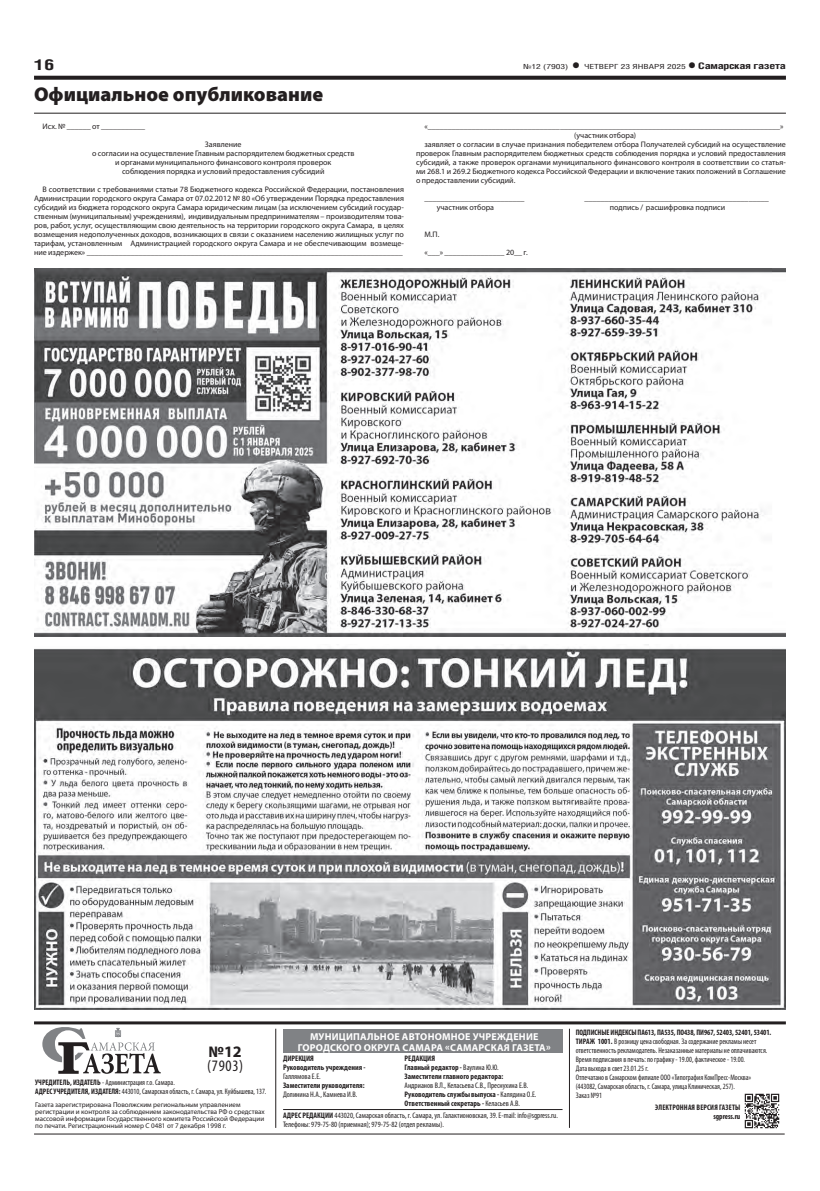
<style>
.page{position:relative;width:820px;height:1191px;background:#fff}
.page>*{position:absolute;margin:0;border:0;box-sizing:border-box;transform-origin:0 0}
.t1{font:900 20px "Myriad Pro";color:#231f20}
.t2{font:condensed 16px "Myriad Pro";color:#231f20}
.t3{font:700 16px "Myriad Pro";color:#231f20}
.t4{font:700 15px "Helios Cond";color:#231f20;scale:1.4 1}
.t5{font:700 10px/11px "Myriad Pro";letter-spacing:.02em;color:#fff;text-align:center}
.t6{font:700 9px "Helios Cond";letter-spacing:-.02em;color:#231f20;scale:1.4 1}
.ОФИЦИАЛКА{font:8px/9px "Myriad Pro";color:#231f20;text-align:justify}
.t7{font:condensed 8px/9px "Myriad Pro";color:#231f20;scale:.95 1}
.t8{font:condensed 8px/9px "Myriad Pro";color:#231f20}
.t9{font:700 condensed 8px/9px "Myriad Pro";color:#231f20}
.t10{font:700 condensed 8px "Myriad Pro";color:#231f20;scale:.95 1}
.t11{font:700 condensed 8px "Myriad Pro";letter-spacing:.02em;color:#231f20;scale:.95 1}
.t12{font:7px/7px "Myriad Pro";color:#231f20}
.t13{font:7px "Helios Cond";color:#231f20;scale:1.4 1}
.s1{font-weight:700;font-size:16px}
.s2{font-size:16px}
.s3{font-weight:400}
.s4{font-weight:700}
</style>
<div class="page">
<svg style="left:34px;top:76px;width:751px;height:4px;background:#322f2f"></svg>
<hr style="left:34px;top:113px;width:751px;height:1px;background:#231f20">
<svg style="left:42px;top:1024px;width:119px;height:49px"></svg>
<img style="left:744px;top:1093px;width:36px;height:36px">
<hr style="left:283px;top:1109px;width:279px;height:1px;background:#231f20">
<hr style="left:275px;top:1028px;width:1px;height:99px;background:#231f20">
<hr style="left:569px;top:1028px;width:1px;height:99px;background:#231f20">
<hr style="left:34px;top:1021px;width:751px;height:3px;background:#231f20">
<hr style="left:34px;top:1133px;width:750px;height:1px;background:#231f20">
<div style="left:283px;top:1029px;width:279px;height:24px;background:#808285"></div>
<img style="left:34px;top:644px;width:751px;height:365px">
<img style="left:34px;top:269px;width:751px;height:367px">
<p class="t4" style="left:34px;top:55px;width:16px">16</p>
<p class="t13" style="left:523px;top:63px;width:34px">№12 (7903)</p>
<p class="t13" style="left:571px;top:63px;width:83px"><span class="s1">•</span> ЧЕТВЕРГ 23 ЯНВАРЯ 2025</p>
<p class="t6" style="left:687px;top:61px;width:72px"><span class="s2">•</span> Самарская газета</p>
<h1 class="t1" style="left:34px;top:83px;width:290px">Официальное опубликование</h1>
<p class="ОФИЦИАЛКА" style="left:43px;top:122px;width:104px">Исх. № ______ от ___________</p>
<p class="ОФИЦИАЛКА" style="left:205px;top:140px;width:38px">Заявление</p>
<p class="ОФИЦИАЛКА" style="left:92px;top:149px;width:264px">о согласии на осуществление Главным распорядителем бюджетных средств</p>
<p class="ОФИЦИАЛКА" style="left:115px;top:158px;width:218px">и органами муниципального финансового контроля проверок</p>
<p class="ОФИЦИАЛКА" style="left:122px;top:167px;width:204px">соблюдения порядка и условий предоставления субсидий</p>
<p class="ОФИЦИАЛКА" style="left:34px;top:185px;width:371px;text-indent:9px">В соответствии с требованиями статьи 78 Бюджетного кодекса Российской Федерации, постановления Администрации городского округа Самара от 07.02.2012 № 80 «Об утверждении Порядка предоставления субсидий из бюджета городского округа Самара юридическим лицам (за исключением субсидий государ&shy;ственным (муниципальным) учреждениям), индивидуальным предпринимателям – производителям това&shy;ров, работ, услуг, осуществляющим свою деятельность на территории городского округа Самара, в целях возмещения недополученных доходов, возникающих в связи с оказанием населению жилищных услуг по тарифам, установленным Администрацией городского округа Самара и не обеспечивающим возмеще&shy;ние издержек» _______________________________________________________________________________</p>
<p class="ОФИЦИАЛКА" style="left:424px;top:122px;width:360px">«________________________________________________________________________________________»</p>
<p class="ОФИЦИАЛКА" style="left:574px;top:131px;width:63px">(участник отбора)</p>
<p class="ОФИЦИАЛКА" style="left:416px;top:140px;width:371px;text-indent:9px">заявляет о согласии в случае признания победителем отбора Получателей субсидий на осуществление проверок Главным распорядителем бюджетных средств соблюдения порядка и условий предоставления субсидий, а также проверок органами муниципального финансового контроля в соответствии со статья&shy;ми 268.1 и 269.2 Бюджетного кодекса Российской Федерации и включение таких положений в Соглашение о предоставлении субсидий.</p>
<p class="ОФИЦИАЛКА" style="left:424px;top:194px;width:101px">_________________________</p>
<p class="ОФИЦИАЛКА" style="left:584px;top:194px;width:185px">______________________________________________</p>
<p class="ОФИЦИАЛКА" style="left:436px;top:203px;width:59px">участник отбора</p>
<p class="ОФИЦИАЛКА" style="left:609px;top:203px;width:117px">подпись / расшифровка подписи</p>
<p class="ОФИЦИАЛКА" style="left:424px;top:230px;width:16px">М.П.</p>
<p class="ОФИЦИАЛКА" style="left:424px;top:248px;width:105px">«___» _______________ 20__ г.</p>
<p class="t5" style="left:297px;top:1030px;width:254px">МУНИЦИПАЛЬНОЕ АВТОНОМНОЕ УЧРЕЖДЕНИЕ<br>ГОРОДСКОГО ОКРУГА САМАРА «САМАРСКАЯ ГАЗЕТА»</p>
<p class="t9" style="left:404px;top:1054px;width:32px">РЕДАКЦИЯ</p>
<p class="t9" style="left:404px;top:1063px;width:96px">Главный редактор - <span class="s3">Ваулина Ю.Ю.</span></p>
<p class="t8" style="left:404px;top:1072px;width:125px"><span class="s4">Заместители главного редактора:<br></span>Андрианов В.Л., Келасьева С.В., Преснухина Е.В.</p>
<p class="t9" style="left:404px;top:1090px;width:133px">Руководитель службы выпуска - <span class="s3">Калядина О.Е.</span></p>
<p class="t9" style="left:404px;top:1099px;width:117px">Ответственный секретарь - <span class="s3">Келасьев А.В.</span></p>
<p class="t3" style="left:208px;top:1041px;width:35px">№12</p>
<p class="t2" style="left:207px;top:1056px;width:38px">(7903)</p>
<p class="t9" style="left:283px;top:1054px;width:32px">ДИРЕКЦИЯ</p>
<p class="t9" style="left:283px;top:1063px;width:84px">Руководитель учреждения -<br><span class="s3">Галлямова Е.Е.</span></p>
<p class="t9" style="left:283px;top:1081px;width:83px">Заместители руководителя:<br><span class="s3">Долинина Н.А., Камнева И.В.</span></p>
<p class="t7" style="left:35px;top:1078px;width:148px"><span class="s4">УЧРЕДИТЕЛЬ, ИЗДАТЕЛЬ</span> - Администрация г.о. Самара.</p>
<p class="t7" style="left:35px;top:1087px;width:245px"><span class="s4">АДРЕС УЧРЕДИТЕЛЯ, ИЗДАТЕЛЯ:</span> 443010, Самарская область, г. Самара, ул. Куйбышева, 137.</p>
<p class="t12" style="left:35px;top:1101px;width:231px">Газета зарегистрирована Поволжским региональным управлением регистрации и контроля за соблюдением законодательства РФ о средствах массовой информации Государственного комитета Российской Федерации по печати. Регистрационный номер С 0481 от 7 декабря 1998 г.</p>
<p class="t8" style="left:283px;top:1110px;width:276px"><span class="s4">АДРЕС РЕДАКЦИИ</span> 443020, Самарская область, г. Самара, ул. Галактионовская, 39. E-mail: info@sgpress.ru.</p>
<p class="t8" style="left:283px;top:1119px;width:162px">Телефоны: 979-75-80 (приемная); 979-75-82 (отдел рекламы).</p>
<p class="t10" style="left:575px;top:1027px;width:207px">ПОДПИСНЫЕ ИНДЕКСЫ ПА613, ПА535, ПО438, ПИ967, 52403, 52401, 53401.</p>
<p class="t7" style="left:575px;top:1036px;width:203px"><span class="s4">ТИРАЖ 1001.</span> В розницу цена свободная. За содержание рекламы несет ответственность рекламодатель. Незаказанные материалы не оплачиваются.</p>
<p class="t7" style="left:575px;top:1054px;width:180px">Время подписания в печать: по графику - 19.00, фактическое - 19.00.</p>
<p class="t7" style="left:575px;top:1063px;width:78px">Дата выхода в свет 23.01.25 г.</p>
<p class="t7" style="left:575px;top:1072px;width:186px">Отпечатано в Самарском филиале ООО «Типография КомПресс-Москва»</p>
<p class="t7" style="left:575px;top:1081px;width:169px">(443082, Самарская область, г. Самара, улица Клиническая, 257).<br>Заказ №91</p>
<p class="t11" style="left:655px;top:1102px;width:91px">ЭЛЕКТРОННАЯ ВЕРСИЯ ГАЗЕТЫ</p>
<p class="t10" style="left:713px;top:1111px;width:30px">sgpress.ru</p>
</div>
